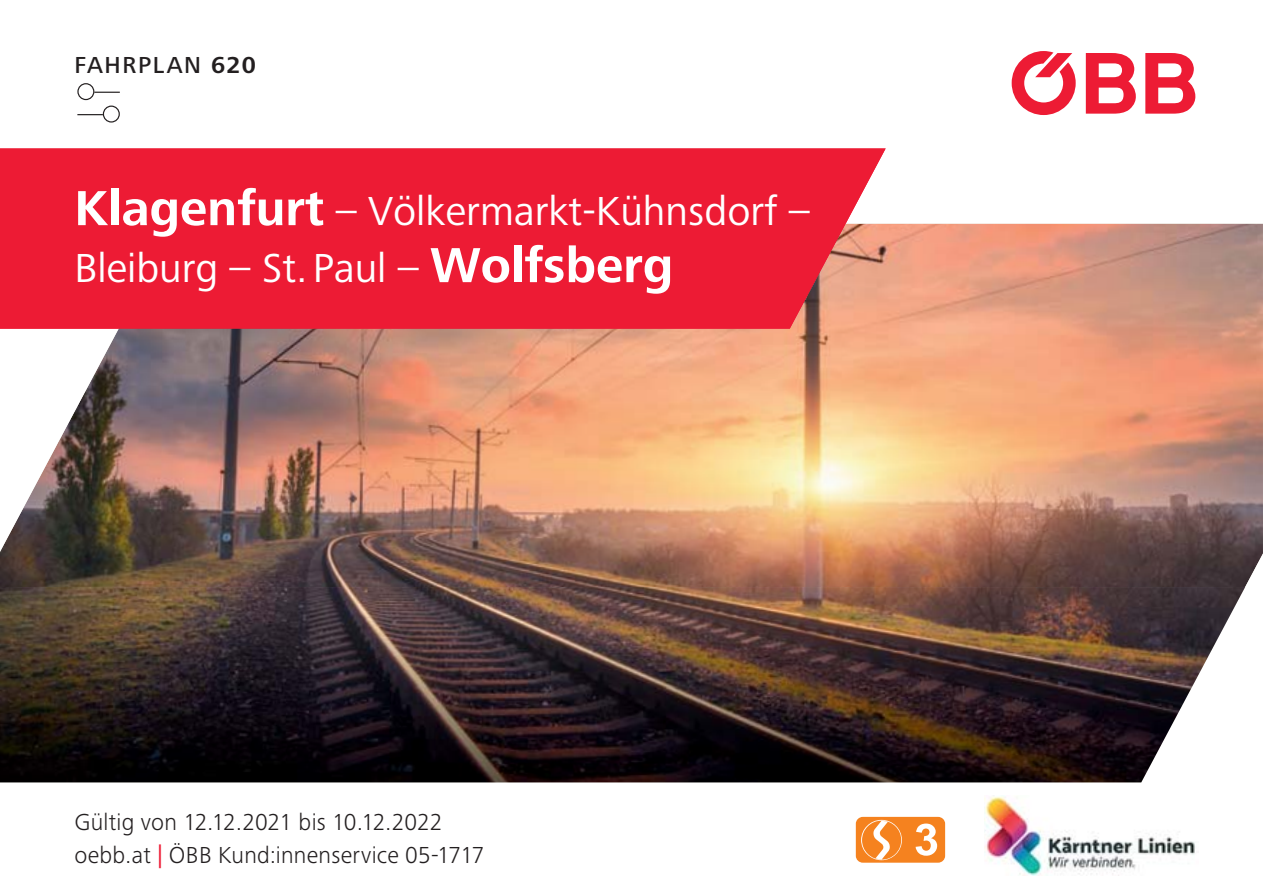
<style>
.page{position:relative;width:1263px;height:893px;background:#fff}
.page>*{position:absolute;margin:0;border:0;box-sizing:border-box;transform-origin:0 0}
.t1{font:42px/57px "Frutiger Next Pro";color:#fff}
.t2{font:300 24px/33px "Frutiger Next Pro";letter-spacing:.01em;color:#231f20}
.t3{font:500 24px "Frutiger Next Pro";letter-spacing:.07em;color:#231f20}
.s1{font-weight:700}
.s2{font-weight:700;font-size:51px}
.s3{font-weight:400;color:#ed1b34}
</style>
<div class="page">
<img style="left:0;top:224px;width:1263px;height:363px">
<img style="left:0;top:587px;width:1245px;height:195px">
<svg style="left:1145px;top:53px;width:50px;height:61px"></svg>
<svg style="left:1086px;top:53px;width:50px;height:61px"></svg>
<svg style="left:1012px;top:51px;width:64px;height:64px"></svg>
<div style="left:0;top:148px;width:886px;height:181px;background:#ed1b34"></div>
<div style="left:77px;top:83px;width:17px;height:17px;border:1px solid #231f20;border-radius:50%"></div>
<svg style="left:94px;top:92px;width:26px;height:1px"></svg>
<div style="left:103px;top:106px;width:17px;height:17px;border:1px solid #231f20;border-radius:50%"></div>
<svg style="left:77px;top:114px;width:26px;height:1px"></svg>
<div style="left:856px;top:817px;width:89px;height:46px;background:#f5821f;border-radius:7px"></div>
<svg style="left:915px;top:823px;width:22px;height:33px"></svg>
<svg style="left:861px;top:820px;width:41px;height:40px"></svg>
<svg style="left:862px;top:821px;width:39px;height:38px"></svg>
<img style="left:984px;top:796px;width:211px;height:80px">
<p class="t3" style="left:74px;top:50px;width:183px">FAHRPLAN <span class="s1">620</span></p>
<h1 class="t1" style="left:74px;top:185px;width:737px"><span class="s2">Klagenfurt</span> – Völkermarkt-Kühnsdorf –<br>Bleiburg – St.Paul – <span class="s2">Wolfsberg</span></h1>
<p class="t2" style="left:74px;top:806px;width:412px">Gültig von 12.12.2021 bis 10.12.2022 oebb.at <span class="s3">|</span> ÖBB Kund:innenservice 05-1717</p>
</div>
